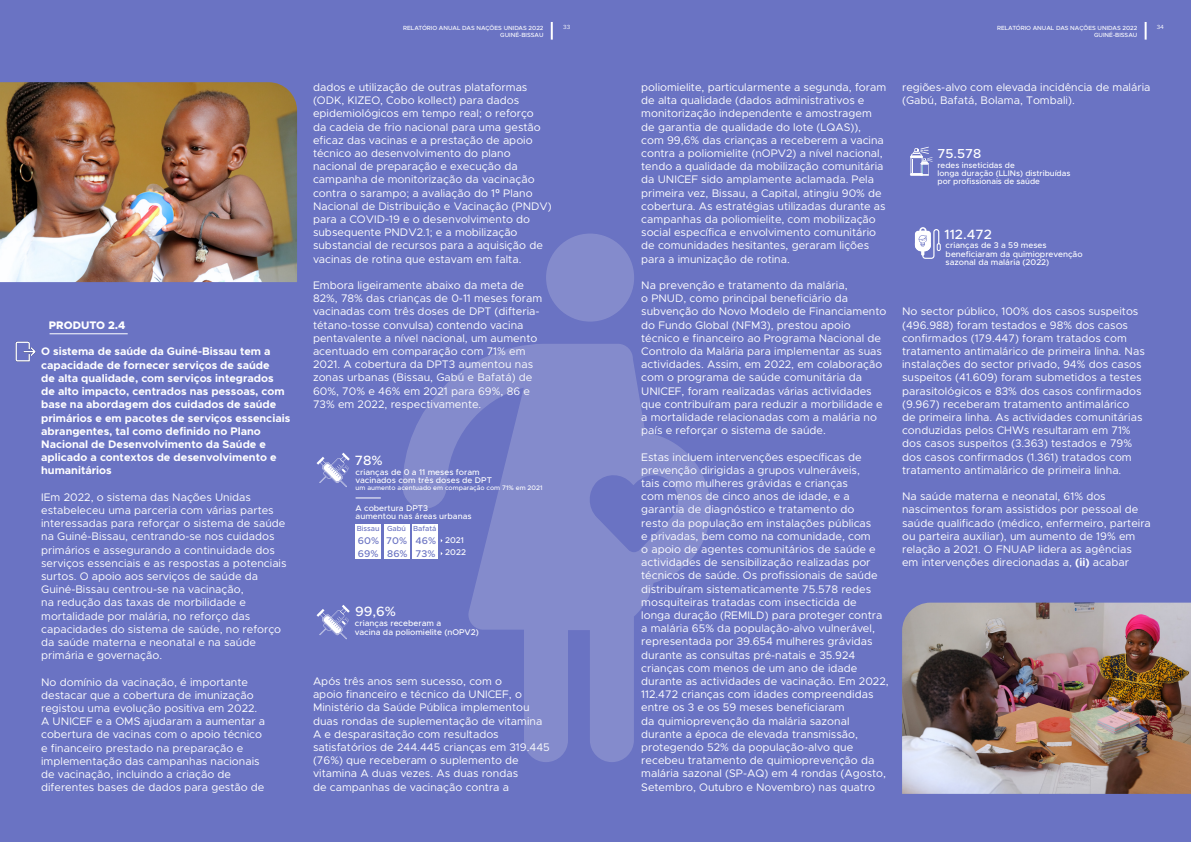
<style>
.page{position:relative;width:1191px;height:842px;background:#6a73c3}
.page>*{position:absolute;margin:0;border:0;box-sizing:border-box;transform-origin:0 0}
.t1{font:500 13.5px "Metropolis";color:#fff}
.t2{font:500 13.1px "Metropolis";color:#fff}
.t3{font:11px/13.2px "Metropolis";color:#fff}
.t4{font:700 11px/13.2px "Metropolis";color:#fff}
.t5{font:800 11px "Metropolis";color:#fff}
.t6{font:500 9.7px/12.6px "Metropolis";color:#6a73c3}
.t7{font:500 8.3px/8.5px "Metropolis";color:#fff}
.t8{font:500 8.1px/8.2px "Metropolis";color:#fff}
.t9{font:500 7.4px "Metropolis";color:#6a73c3}
.t10{font:500 6.6px "Metropolis";color:#fff}
.t11{font:500 6px "Metropolis";color:#fff}
.t12{font:6px "Metropolis";color:#fff}
.s1{font-family:"Roboto"}
.s2{font-weight:700}
</style>
<div class="page">
<svg style="left:402px;top:344px;width:309px;height:418px"></svg>
<div style="left:546px;top:234px;width:88px;height:88px;background:#848bcc;border-radius:50%"></div>
<svg style="left:910px;top:147px;width:22px;height:29px"></svg>
<img style="left:15px;top:341px;width:21px;height:21px">
<hr style="left:50px;top:333px;width:78px;height:1px;background:#fff">
<img style="left:0;top:82px;width:297px;height:200px">
<img style="left:902px;top:603px;width:289px;height:191px">
<svg style="left:316px;top:605px;width:34px;height:34px"></svg>
<div style="left:355px;top:524px;width:26px;height:22px;background:#fff"></div>
<div style="left:355px;top:547px;width:26px;height:12px;background:#fff"></div>
<div style="left:384px;top:524px;width:25px;height:22px;background:#fff"></div>
<div style="left:384px;top:547px;width:25px;height:12px;background:#fff"></div>
<div style="left:412px;top:524px;width:25px;height:22px;background:#fff"></div>
<div style="left:412px;top:547px;width:25px;height:12px;background:#fff"></div>
<svg style="left:355px;top:498px;width:26px;height:1px"></svg>
<svg style="left:316px;top:453px;width:34px;height:34px"></svg>
<svg style="left:915px;top:227px;width:25px;height:32px"></svg>
<svg style="left:551px;top:22px;width:2px;height:18px"></svg>
<svg style="left:1144px;top:22px;width:2px;height:18px"></svg>
<p class="t5" style="left:49px;top:318px;width:78px">PRODUTO 2.4</p>
<p class="t4" style="left:41px;top:345px;width:251px">O sistema de saúde da Guiné-Bissau tem a capacidade de fornecer serviços de saúde<br>de alta qualidade, com serviços integrados<br>de alto impacto, centrados nas pessoas, com base na abordagem dos cuidados de saúde primários e em pacotes de serviços essenciais abrangentes, tal como definido no Plano Nacional de Desenvolvimento da Saúde e aplicado a contextos de desenvolvimento e humanitários</p>
<p class="t3" style="left:41px;top:490px;width:247px">IEm 2022, o sistema das Nações Unidas estabeleceu uma parceria com várias partes interessadas para reforçar o sistema de saúde na Guiné-Bissau, centrando-se nos cuidados primários e assegurando a continuidade dos serviços essenciais e as respostas a potenciais surtos. O apoio aos serviços de saúde da Guiné-Bissau centrou-se na vacinação,<br>na redução das taxas de morbilidade e mortalidade por malária, no reforço das capacidades do sistema de saúde, no reforço da saúde materna e neonatal e na saúde primária e governação.</p>
<p class="t3" style="left:41px;top:675px;width:225px">No domínio da vacinação, é importante destacar que a cobertura de imunização registou uma evolução positiva em 2022.<br>A UNICEF e a OMS ajudaram a aumentar a cobertura de vacinas com o apoio técnico e financeiro prestado na preparação e implementação das campanhas nacionais de vacinação, incluindo a criação de diferentes bases de dados para gestão de</p>
<p class="t11" style="left:403px;top:24px;width:142px">RELATÓRIO ANUAL DAS NAÇÕES UNIDAS 2022</p>
<p class="t11" style="left:500px;top:31px;width:45px">GUINÉ-BISSAU</p>
<p class="t12" style="left:563px;top:23px;width:9px">33</p>
<p class="t11" style="left:997px;top:24px;width:142px">RELATÓRIO ANUAL DAS NAÇÕES UNIDAS 2022</p>
<p class="t11" style="left:1094px;top:31px;width:45px">GUINÉ-BISSAU</p>
<p class="t12" style="left:1156px;top:23px;width:9px">34</p>
<p class="t3" style="left:313px;top:81px;width:240px">dados e utilização de outras plataformas (ODK, KIZEO, Cobo kollect) para dados epidemiológicos em tempo real; o reforço<br>da cadeia de frio nacional para uma gestão eficaz das vacinas e a prestação de apoio técnico ao desenvolvimento do plano nacional de preparação e execução da campanha de monitorização da vacinação contra o sarampo; a avaliação do 1<span class="s1">º</span> Plano Nacional de Distribuição e Vacinação (PNDV) para a COVID-19 e o desenvolvimento do subsequente PNDV2.1; e a mobilização substancial de recursos para a aquisição de vacinas de rotina que estavam em falta.</p>
<p class="t3" style="left:313px;top:279px;width:231px">Embora ligeiramente abaixo da meta de 82%, 78% das crianças de 0-11 meses foram vacinadas com três doses de DPT (difteria&shy;tétano-tosse convulsa) contendo vacina pentavalente a nível nacional, um aumento acentuado em comparação com 71% em 2021. A cobertura da DPT3 aumentou nas zonas urbanas (Bissau, Gabú e Bafatá) de 60%, 70% e 46% em 2021 para 69%, 86 e 73% em 2022, respectivamente.</p>
<p class="t1" style="left:355px;top:452px;width:29px">78%</p>
<p class="t7" style="left:355px;top:468px;width:138px">crianças de 0 a 11 meses foram vacinados com três doses de DPT</p>
<p class="t10" style="left:355px;top:484px;width:188px">um aumento acentuado em comparação com 71% em 2021</p>
<p class="t7" style="left:355px;top:504px;width:118px">A cobertura DPT3<br>aumentou nas áreas urbanas</p>
<p class="t6" style="left:358px;top:534px;width:23px">60%<br>69%</p>
<p class="t9" style="left:387px;top:524px;width:20px">Gabú</p>
<p class="t9" style="left:413px;top:524px;width:25px">Bafatá</p>
<p class="t9" style="left:357px;top:524px;width:24px">Bissau</p>
<p class="t7" style="left:445px;top:534px;width:22px;line-height:12.4px">2021<br>2022</p>
<p class="t6" style="left:386px;top:534px;width:23px">70%<br>86%</p>
<p class="t6" style="left:415px;top:534px;width:22px">46%<br>73%</p>
<p class="t1" style="left:355px;top:603px;width:43px">99,6%</p>
<p class="t7" style="left:355px;top:619px;width:125px">crianças receberam a<br>vacina da poliomielite (nOPV2)</p>
<p class="t3" style="left:313px;top:675px;width:238px">Após três anos sem sucesso, com o<br>apoio financeiro e técnico da UNICEF, o Ministério da Saúde Pública implementou duas rondas de suplementação de vitamina A e desparasitação com resultados satisfatórios de 244.445 crianças em 319.445 (76%) que receberam o suplemento de vitamina A duas vezes. As duas rondas<br>de campanhas de vacinação contra a</p>
<p class="t3" style="left:641px;top:81px;width:246px">poliomielite, particularmente a segunda, foram de alta qualidade (dados administrativos e monitorização independente e amostragem de garantia de qualidade do lote (LQAS)), com 99,6% das crianças a receberem a vacina contra a poliomielite (nOPV2) a nível nacional, tendo a qualidade da mobilização comunitária da UNICEF sido amplamente aclamada. Pela primeira vez, Bissau, a Capital, atingiu 90% de cobertura. As estratégias utilizadas durante as campanhas da poliomielite, com mobilização social específica e envolvimento comunitário de comunidades hesitantes, geraram lições para a imunização de rotina.</p>
<p class="t3" style="left:641px;top:279px;width:247px">Na prevenção e tratamento da malária,<br>o PNUD, como principal beneficiário da subvenção do Novo Modelo de Financiamento do Fundo Global (NFM3), prestou apoio técnico e financeiro ao Programa Nacional de Controlo da Malária para implementar as suas actividades. Assim, em 2022, em colaboração com o programa de saúde comunitária da UNICEF, foram realizadas várias actividades que contribuíram para reduzir a morbilidade e a mortalidade relacionadas com a malária no país e reforçar o sistema de saúde.</p>
<p class="t3" style="left:641px;top:450px;width:249px">Estas incluem intervenções específicas de prevenção dirigidas a grupos vulneráveis,<br>tais como mulheres grávidas e crianças<br>com menos de cinco anos de idade, e a garantia de diagnóstico e tratamento do<br>resto da população em instalações públicas<br>e privadas, bem como na comunidade, com<br>o apoio de agentes comunitários de saúde e actividades de sensibilização realizadas por técnicos de saúde. Os profissionais de saúde distribuíram sistematicamente 75.578 redes mosquiteiras tratadas com insecticida de<br>longa duração (REMILD) para proteger contra a malária 65% da população-alvo vulnerável, representada por 39.654 mulheres grávidas durante as consultas pré-natais e 35.924 crianças com menos de um ano de idade durante as actividades de vacinação. Em 2022, 112.472 crianças com idades compreendidas entre os 3 e os 59 meses beneficiaram<br>da quimioprevenção da malária sazonal durante a época de elevada transmissão, protegendo 52% da população-alvo que recebeu tratamento de quimioprevenção da malária sazonal (SP-AQ) em 4 rondas (Agosto, Setembro, Outubro e Novembro) nas quatro</p>
<p class="t3" style="left:902px;top:81px;width:250px">regiões-alvo com elevada incidência de malária (Gabú, Bafatá, Bolama, Tombali).</p>
<p class="t2" style="left:937px;top:145px;width:45px">75.578</p>
<p class="t8" style="left:937px;top:161px;width:134px">redes inseticidas de<br>longa duração (LLINs) distribuídas por profissionais de saúde</p>
<p class="t1" style="left:944px;top:226px;width:49px">112.472</p>
<p class="t7" style="left:945px;top:241px;width:138px">crianças de 3 a 59 meses beneficiaram da quimioprevenção sazonal da malária (2022)</p>
<p class="t3" style="left:902px;top:305px;width:244px">No sector público, 100% dos casos suspeitos (496.988) foram testados e 98% dos casos confirmados (179.447) foram tratados com tratamento antimalárico de primeira linha. Nas instalações do sector privado, 94% dos casos suspeitos (41.609) foram submetidos a testes parasitológicos e 83% dos casos confirmados (9.967) receberam tratamento antimalárico de primeira linha. As actividades comunitárias conduzidas pelos CHWs resultaram em 71% dos casos suspeitos (3.363) testados e 79% dos casos confirmados (1.361) tratados com tratamento antimalárico de primeira linha.</p>
<p class="t3" style="left:902px;top:490px;width:250px">Na saúde materna e neonatal, 61% dos nascimentos foram assistidos por pessoal de saúde qualificado (médico, enfermeiro, parteira ou parteira auxiliar), um aumento de 19% em relação a 2021. O FNUAP lidera as agências em intervenções direcionadas a, <span class="s2">(ii)</span> acabar</p>
</div>
